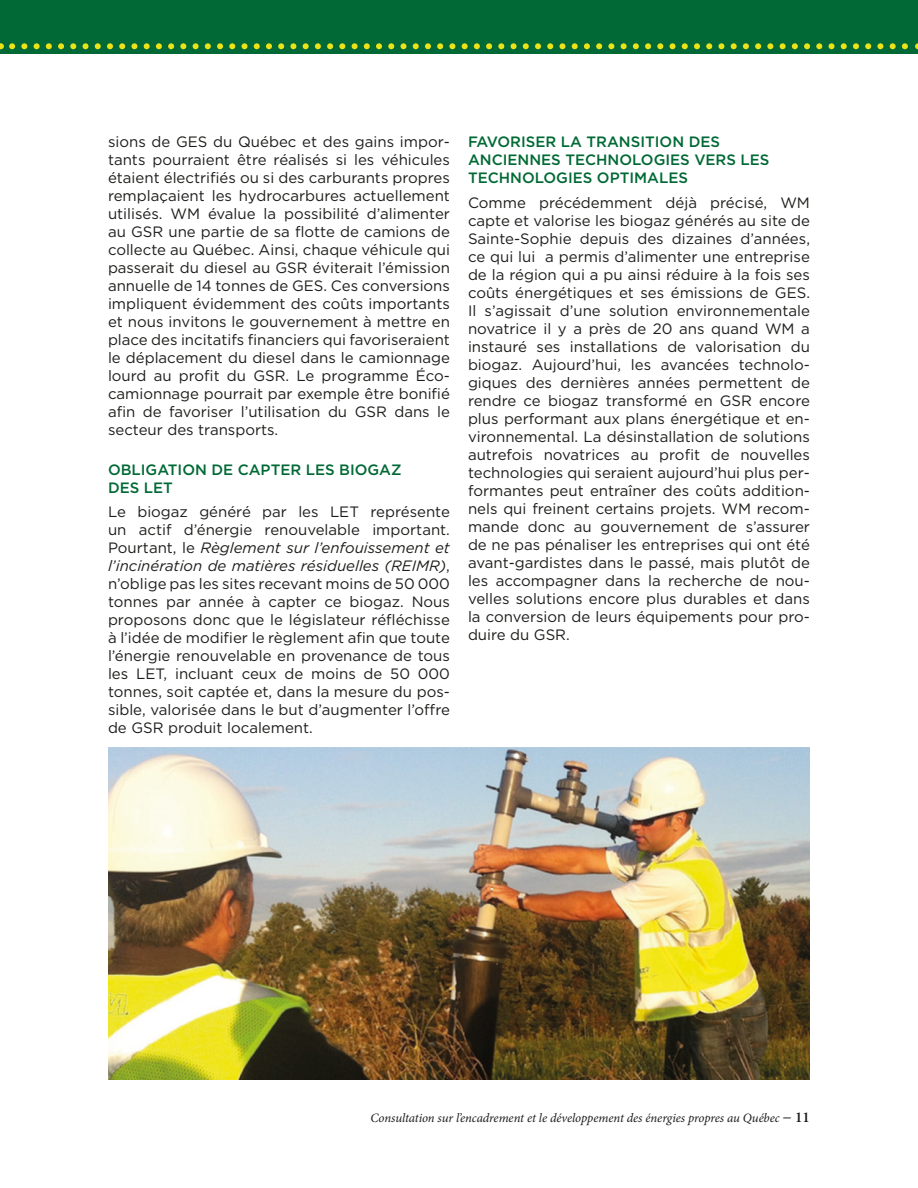
<style>
.page{position:relative;width:918px;height:1188px;background:#fff}
.page>*{position:absolute;margin:0;border:0;box-sizing:border-box;transform-origin:0 0}
.Texte{font:15px/18px "Gotham";color:#1d1d1b;text-align:justify}
.Sous-sous-titre{font:500 15px/18px "Gotham";color:#006935}
.t1{font:italic 12.75px "Minion Pro";letter-spacing:-.005em;color:#1d1d1b}
.s1{font-style:italic}
.s2{font-style:normal;font-size:18px}
.s3{font-weight:600;font-style:normal;font-size:15px}
</style>
<div class="page">
<div style="left:0;top:0;width:918px;height:54px;background:#006935"></div>
<svg style="left:12px;top:43px;width:906px;height:6px"></svg>
<img style="left:108px;top:747px;width:702px;height:333px">
<p class="Texte" style="left:108px;top:132px;width:344px">sions de GES du Québec et des gains impor&shy;tants pourraient être réalisés si les véhicules étaient électrifiés ou si des carburants propres remplaçaient les hydrocarbures actuellement utilisés. WM évalue la possibilité d’alimenter au GSR une partie de sa flotte de camions de collecte au Québec. Ainsi, chaque véhicule qui passerait du diesel au GSR éviterait l’émission annuelle de 14 tonnes de GES. Ces conversions impliquent évidemment des coûts importants et nous invitons le gouvernement à mettre en place des incitatifs financiers qui favoriseraient le déplacement du diesel dans le camionnage lourd au profit du GSR. Le programme Éco&shy;camionnage pourrait par exemple être bonifié afin de favoriser l’utilisation du GSR dans le secteur des transports.</p>
<p class="Sous-sous-titre" style="left:108px;top:460px;width:295px">OBLIGATION DE CAPTER LES BIOGAZ<br>DES LET</p>
<p class="Texte" style="left:108px;top:503px;width:344px">Le biogaz généré par les LET représente un actif d’énergie renouvelable important.<br>Pourtant, le <span class="s1">Règlement sur l’enfouissement et l’incinération de matières résiduelles (REIMR)</span>, n’oblige pas les sites recevant moins de 50 000 tonnes par année à capter ce biogaz. Nous proposons donc que le législateur réfléchisse à l’idée de modifier le règlement afin que toute l’énergie renouvelable en provenance de tous les LET, incluant ceux de moins de 50 000 tonnes, soit captée et, dans la mesure du pos&shy;sible, valorisée dans le but d’augmenter l’offre de GSR produit localement.</p>
<p class="Sous-sous-titre" style="left:468px;top:133px;width:303px">FAVORISER LA TRANSITION DES<br>ANCIENNES TECHNOLOGIES VERS LES<br>TECHNOLOGIES OPTIMALES</p>
<p class="Texte" style="left:468px;top:193px;width:344px">Comme précédemment déjà précisé, WM capte et valorise les biogaz générés au site de Sainte-Sophie depuis des dizaines d’années, ce qui lui a permis d’alimenter une entreprise de la région qui a pu ainsi réduire à la fois ses coûts énergétiques et ses émissions de GES.<br>Il s’agissait d’une solution environnementale novatrice il y a près de 20 ans quand WM a instauré ses installations de valorisation du biogaz. Aujourd’hui, les avancées technolo&shy;giques des dernières années permettent de rendre ce biogaz transformé en GSR encore plus performant aux plans énergétique et en&shy;vironnemental. La désinstallation de solutions autrefois novatrices au profit de nouvelles technologies qui seraient aujourd’hui plus per&shy;formantes peut entraîner des coûts addition&shy;nels qui freinent certains projets. WM recom&shy;mande donc au gouvernement de s’assurer de ne pas pénaliser les entreprises qui ont été avant-gardistes dans le passé, mais plutôt de les accompagner dans la recherche de nou&shy;velles solutions encore plus durables et dans la conversion de leurs équipements pour pro&shy;duire du GSR.</p>
<p class="t1" style="left:370px;top:1109px;width:441px">Consultation sur l’encadrement et le développement des énergies propres au Québec <span class="s2">–</span> <span class="s3">11</span></p>
</div>
